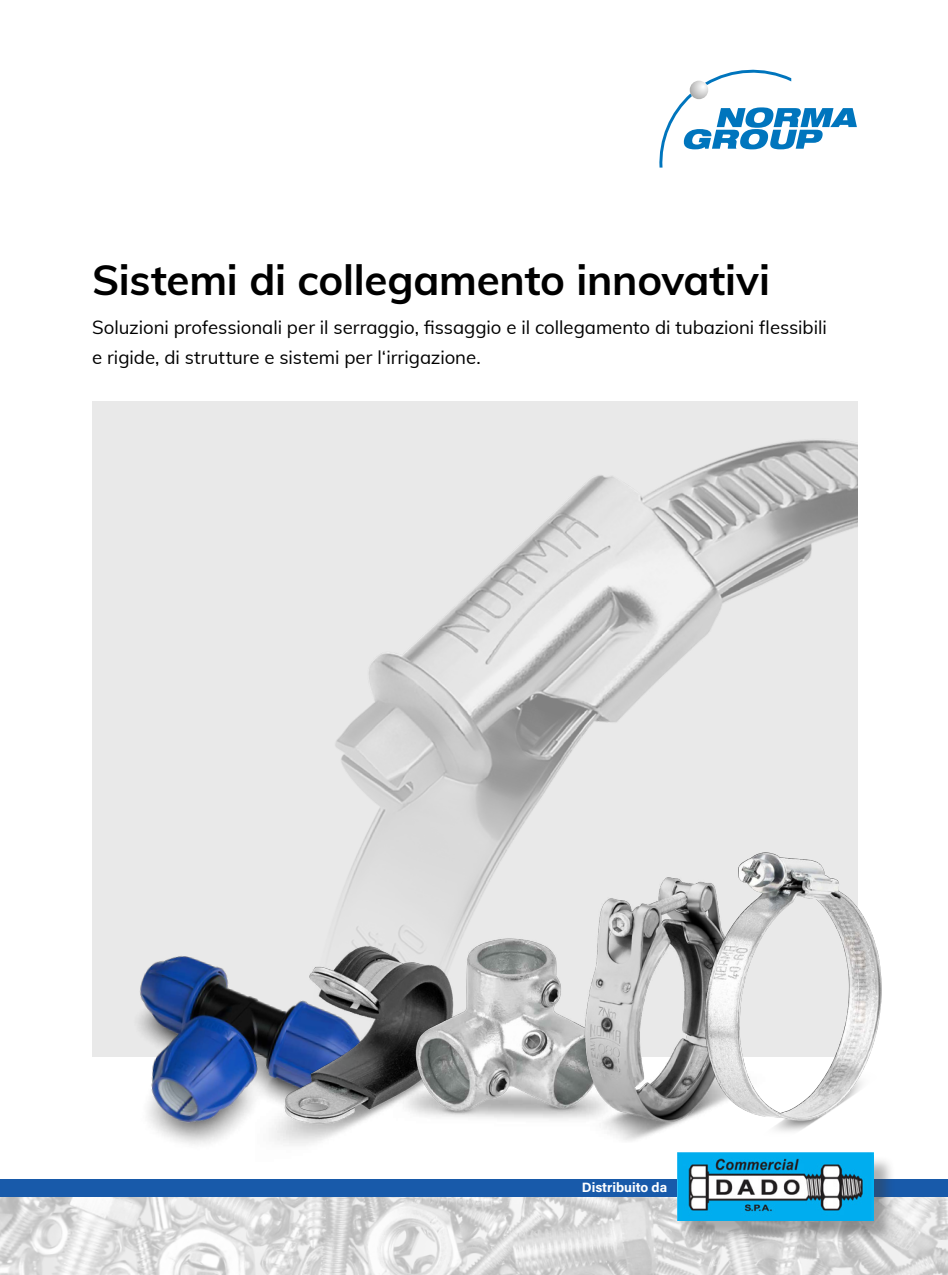
<style>
.page{position:relative;width:948px;height:1275px;background:#fff}
.page>*{position:absolute;margin:0;border:0;box-sizing:border-box;transform-origin:0 0}
.t1{font:700 42px "Muli";letter-spacing:-.005em;color:#000}
.t2{font:18.6px/30px "Muli";letter-spacing:-.005em;color:#000}
.t3{font:13.5px "Acumin Variable Concept";letter-spacing:-.005em;color:#fff}
</style>
<div class="page">
<img style="left:0;top:1196px;width:947px;height:79px">
<div style="left:0;top:1179px;width:947px;height:17px;background:#185aaa"></div>
<div style="left:680px;top:1155px;width:215px;height:88px;background:#3e3e3f;opacity:.4"></div>
<img style="left:677px;top:1152px;width:195px;height:68px">
<svg style="left:659px;top:93px;width:197px;height:75px"></svg>
<svg style="left:705px;top:70px;width:86px;height:15px"></svg>
<svg style="left:689px;top:81px;width:19px;height:18px"></svg>
<div style="left:92px;top:402px;width:765px;height:655px;background:#e9e9e9"></div>
<img style="left:335px;top:440px;width:522px;height:465px">
<img style="left:138px;top:867px;width:249px;height:277px">
<img style="left:255px;top:939px;width:132px;height:206px">
<img style="left:386px;top:905px;width:142px;height:226px">
<img style="left:528px;top:873px;width:173px;height:268px">
<img style="left:701px;top:847px;width:181px;height:285px">
<p class="t1" style="left:92px;top:249px;width:679px">Sistemi di collegamento innovativi</p>
<p class="t2" style="left:92px;top:311px;width:736px">Soluzioni professionali per il serraggio, fissaggio e il collegamento di tubazioni flessibili e rigide, di strutture e sistemi per l‘irrigazione.</p>
<p class="t3" style="left:581px;top:1177px;width:87px">Distribuito da</p>
</div>
